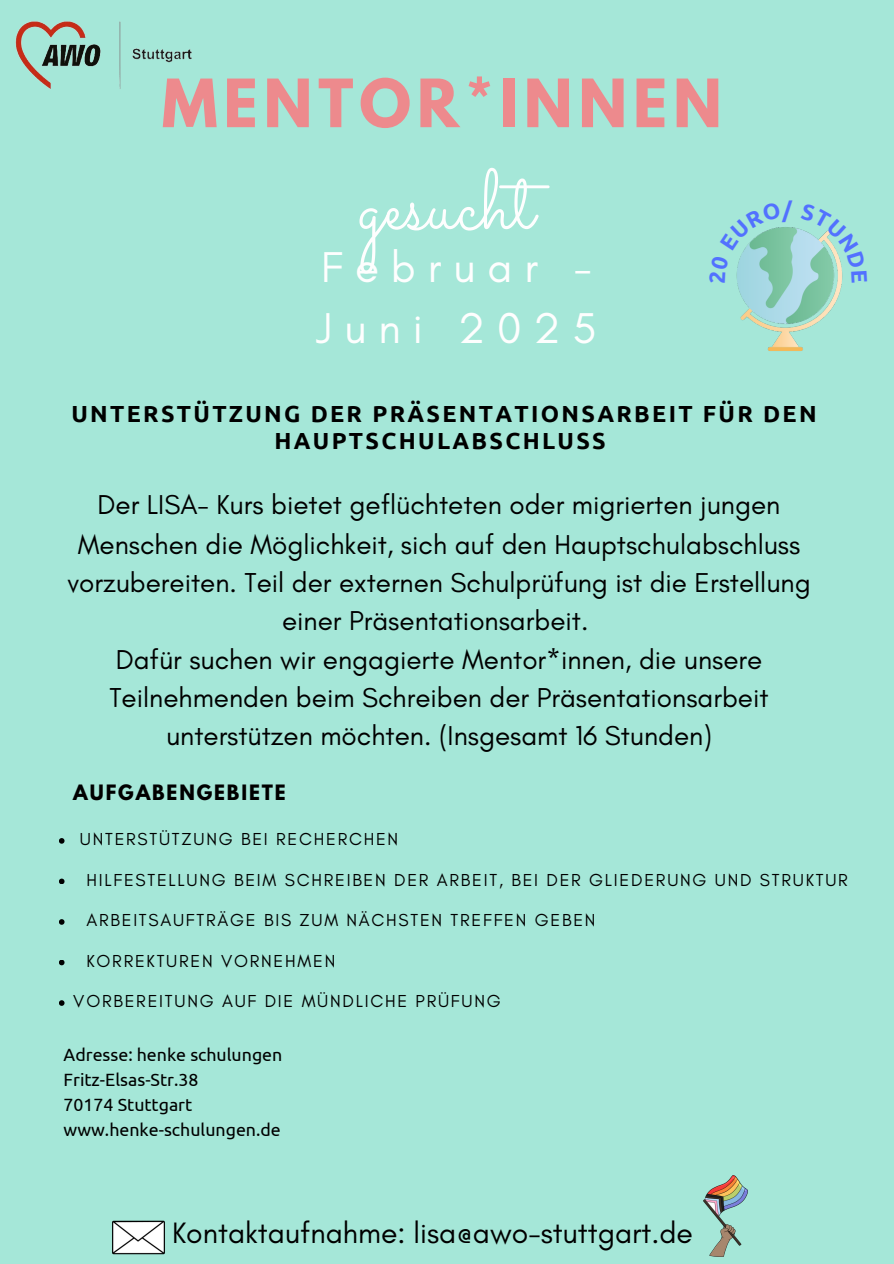
<style>
.page{position:relative;width:894px;height:1264px;background:#fff}
.page>*{position:absolute;margin:0;border:0;box-sizing:border-box;transform-origin:0 0}
.t1{font:85.2px "Sacramento";color:#fefefe}
.t2{font:700 58.95px "League Spartan";letter-spacing:.1em;color:#ed8a8d}
.t3{font:43.95px/60.8px "Glacial Indifference";letter-spacing:.27em;color:#fefefe}
.t4{font:30px "Glacial Indifference";color:#000}
.t5{font:27.75px/38.4px "Glacial Indifference";color:#000;text-align:center}
.t6{font:700 23.25px/27px "Ubuntu";letter-spacing:.1em;color:#000;text-align:center}
.t7{font:700 18.75px "League Spartan";letter-spacing:.1em;color:#000}
.t8{font:17.7px "Glacial Indifference";letter-spacing:.1em;color:#000}
.t9{font:17.7px/24.8px "Ubuntu";color:#000}
</style>
<div class="page">
<div style="left:0;top:0;width:893px;height:1263px;background:#a5e7d8"></div>
<img style="left:737px;top:227px;width:105px;height:124px">
<img style="left:15px;top:21px;width:177px;height:68px">
<img style="left:703px;top:1175px;width:44px;height:81px">
<svg style="left:59px;top:838px;width:5px;height:5px"></svg>
<svg style="left:59px;top:878px;width:5px;height:6px"></svg>
<svg style="left:59px;top:919px;width:5px;height:5px"></svg>
<svg style="left:59px;top:960px;width:5px;height:5px"></svg>
<svg style="left:59px;top:1000px;width:5px;height:5px"></svg>
<img style="left:112px;top:1220px;width:53px;height:35px">
<svg style="left:736px;top:227px;width:56px;height:56px"></svg>
<svg style="left:800px;top:227px;width:43px;height:56px"></svg>
<p class="t2" style="left:162px;top:74px;width:561px">MENTOR*INNEN</p>
<p class="t1" style="left:358px;top:149px;width:177px">gesucht</p>
<p class="t3" style="left:316px;top:236px;width:282px">Februar -<br>Juni 2025</p>
<p class="t6" style="left:71px;top:400px;width:746px">UNTERSTÜTZUNG DER PRÄSENTATIONSARBEIT FÜR DEN<br>HAUPTSCHULABSCHLUSS</p>
<h1 class="t5" style="left:67px;top:485px;width:744px">Der LISA- Kurs bietet geflüchteten oder migrierten jungen Menschen die Möglichkeit, sich auf den Hauptschulabschluss vorzubereiten. Teil der externen Schulprüfung ist die Erstellung einer Präsentationsarbeit.<br>Dafür suchen wir engagierte Mentor*innen, die unsere Teilnehmenden beim Schreiben der Präsentationsarbeit unterstützen möchten. (Insgesamt 16 Stunden)</h1>
<p class="t7" style="left:73px;top:783px;width:214px">AUFGABENGEBIETE</p>
<p class="t8" style="left:80px;top:828px;width:320px">UNTERSTÜTZUNG BEI RECHERCHEN</p>
<p class="t8" style="left:86px;top:868px;width:762px">HILFESTELLUNG BEIM SCHREIBEN DER ARBEIT, BEI DER GLIEDERUNG UND STRUKTUR</p>
<p class="t8" style="left:86px;top:909px;width:510px">ARBEITSAUFTRÄGE BIS ZUM NÄCHSTEN TREFFEN GEBEN</p>
<p class="t8" style="left:86px;top:949px;width:250px">KORREKTUREN VORNEHMEN</p>
<p class="t8" style="left:73px;top:990px;width:429px">VORBEREITUNG AUF DIE MÜNDLICHE PRÜFUNG</p>
<p class="t9" style="left:64px;top:1042px;width:220px">Adresse: henke schulungen<br>Fritz-Elsas-Str.38<br>70174 Stuttgart www.henke-schulungen.de</p>
<h5 class="t4" style="left:172px;top:1214px;width:522px">Kontaktaufnahme: lisa@awo-stuttgart.de</h5>
</div>
